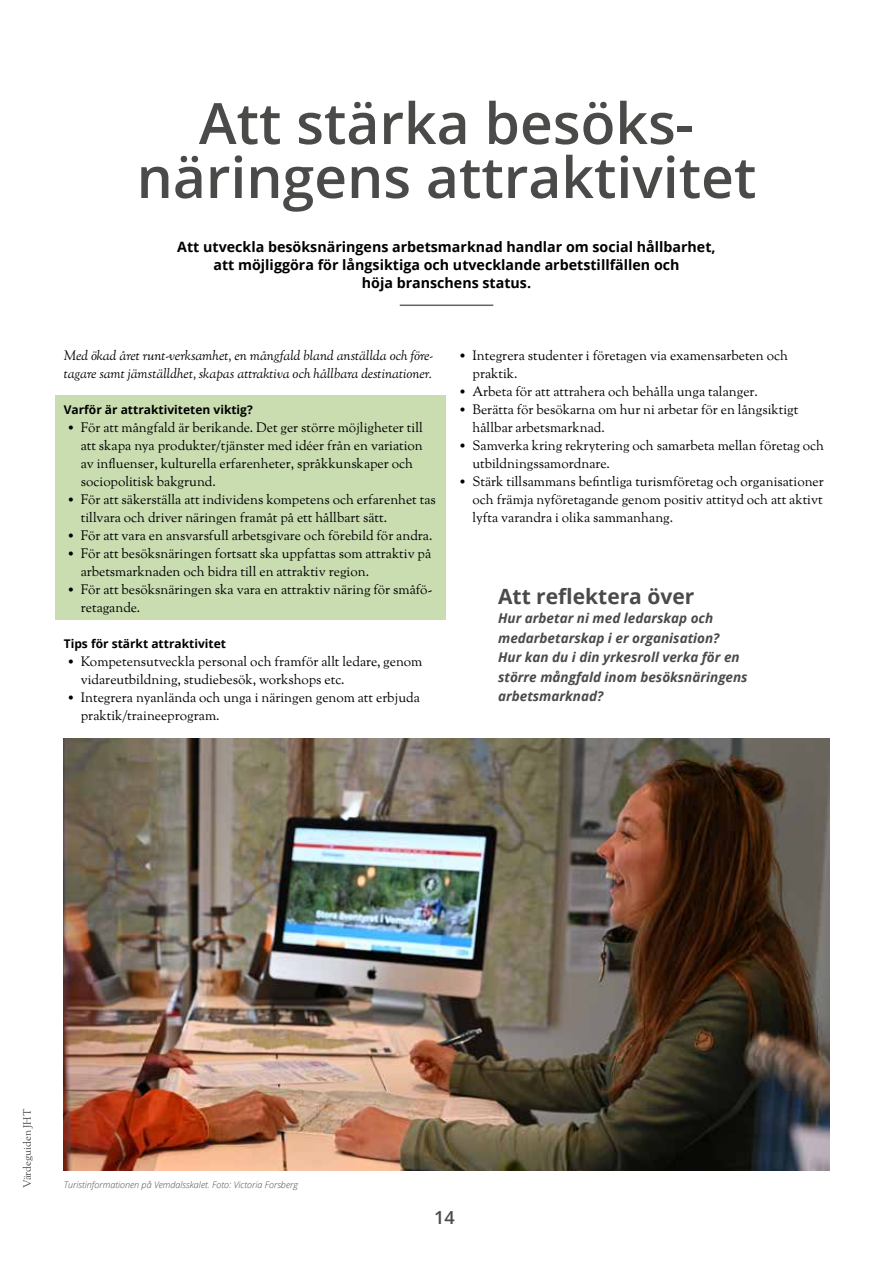
<style>
.page{position:relative;width:893px;height:1263px;background:#fff}
.page>*{position:absolute;margin:0;border:0;box-sizing:border-box;transform-origin:0 0}
.t1{font:600 57px/54px "Open Sans";color:#4a4a49;text-align:center}
.t2{font:700 21px "Open Sans";color:#4a4a49}
.t3{font:600 18px "Open Sans";color:#4a4a49}
.t4{font:700 14.25px/18px "Open Sans";color:#000;text-align:center}
.t5{font:13.5px/18px "OFL Goudy St M";color:#000}
.t6{font:italic 700 13.5px/19.5px "Open Sans";color:#4a4a49}
.t7{font:italic 13.5px/18px "OFL Goudy St M";color:#000}
.t8{font:700 12px "Open Sans";color:#000}
.t9{font:10.5px "OFL Goudy St M";color:#4a4a49}
.t10{font:italic 300 9px "Open Sans";color:#4a4a49}
</style>
<div class="page">
<div style="left:56px;top:395px;width:390px;height:225px;background:#c9ddb1"></div>
<hr style="left:400px;top:305px;width:93px;height:1px;background:#646363">
<img style="left:64px;top:738px;width:765px;height:432px">
<h1 class="t1" style="left:137px;top:95px;width:621px">Att stärka besöks&shy;näringens attraktivitet</h1>
<p class="t4" style="left:177px;top:237px;width:540px">Att utveckla besöksnäringens arbetsmarknad handlar om social hållbarhet, att möjliggöra för långsiktiga och utvecklande arbetstillfällen och<br>höja branschens status.</p>
<p class="t7" style="left:64px;top:348px;width:371px">Med ökad året runt-verksamhet, en mångfald bland anställda och före&shy;tagare samt jämställdhet, skapas attraktiva och hållbara destinationer.</p>
<p class="t8" style="left:64px;top:401px;width:191px">Varför är attraktiviteten viktig?</p>
<p class="t5" style="left:81px;top:419px;width:344px;text-indent:-13px">• För att mångfald är berikande. Det ger större möjligheter till att skapa nya produkter/tjänster med idéer från en variation av influenser, kulturella erfarenheter, språkkunskaper och sociopolitisk bakgrund.</p>
<p class="t5" style="left:81px;top:491px;width:357px;text-indent:-13px">• För att säkerställa att individens kompetens och erfarenhet tas tillvara och driver näringen framåt på ett hållbart sätt.</p>
<p class="t5" style="left:68px;top:527px;width:366px">• För att vara en ansvarsfull arbetsgivare och förebild för andra.</p>
<p class="t5" style="left:81px;top:545px;width:352px;text-indent:-13px">• För att besöksnäringen fortsatt ska uppfattas som attraktiv på arbetsmarknaden och bidra till en attraktiv region.</p>
<p class="t5" style="left:81px;top:581px;width:353px;text-indent:-13px">• För att besöksnäringen ska vara en attraktiv näring för småfö&shy;retagande.</p>
<p class="t8" style="left:64px;top:635px;width:164px">Tips för stärkt attraktivitet</p>
<p class="t5" style="left:81px;top:653px;width:343px;text-indent:-13px">• Kompetensutveckla personal och framför allt ledare, genom vidareutbildning, studiebesök, workshops etc.</p>
<p class="t5" style="left:81px;top:689px;width:341px;text-indent:-13px">• Integrera nyanlända och unga i näringen genom att erbjuda praktik/traineeprogram.</p>
<p class="t5" style="left:472px;top:347px;width:317px;text-indent:-13px">• Integrera studenter i företagen via examensarbeten och praktik.</p>
<p class="t5" style="left:460px;top:383px;width:300px">• Arbeta för att attrahera och behålla unga talanger.</p>
<p class="t5" style="left:472px;top:401px;width:327px;text-indent:-13px">• Berätta för besökarna om hur ni arbetar för en långsiktigt hållbar arbetsmarknad.</p>
<p class="t5" style="left:472px;top:437px;width:353px;text-indent:-13px">• Samverka kring rekrytering och samarbeta mellan företag och utbildningssamordnare.</p>
<p class="t5" style="left:472px;top:473px;width:353px;text-align:justify;text-indent:-13px">• Stärk tillsammans befintliga turismföretag och organisationer och främja nyföretagande genom positiv attityd och att aktivt lyfta varandra i olika sammanhang.</p>
<h2 class="t2" style="left:498px;top:581px;width:198px">Att reflektera över</h2>
<p class="t6" style="left:498px;top:608px;width:251px">Hur arbetar ni med ledarskap och medarbetarskap i er organisation?<br>Hur kan du i din yrkesroll verka för en större mångfald inom besöksnäringens arbetsmarknad?</p>
<p class="t9" style="left:21px;top:1188px;width:81px;rotate:-90deg">Värdeguiden JHT</p>
<p class="t10" style="left:64px;top:1179px;width:236px">Turistinformationen på Vemdalsskalet. Foto: Victoria Forsberg</p>
<h3 class="t3" style="left:434px;top:1205px;width:22px">14</h3>
</div>
